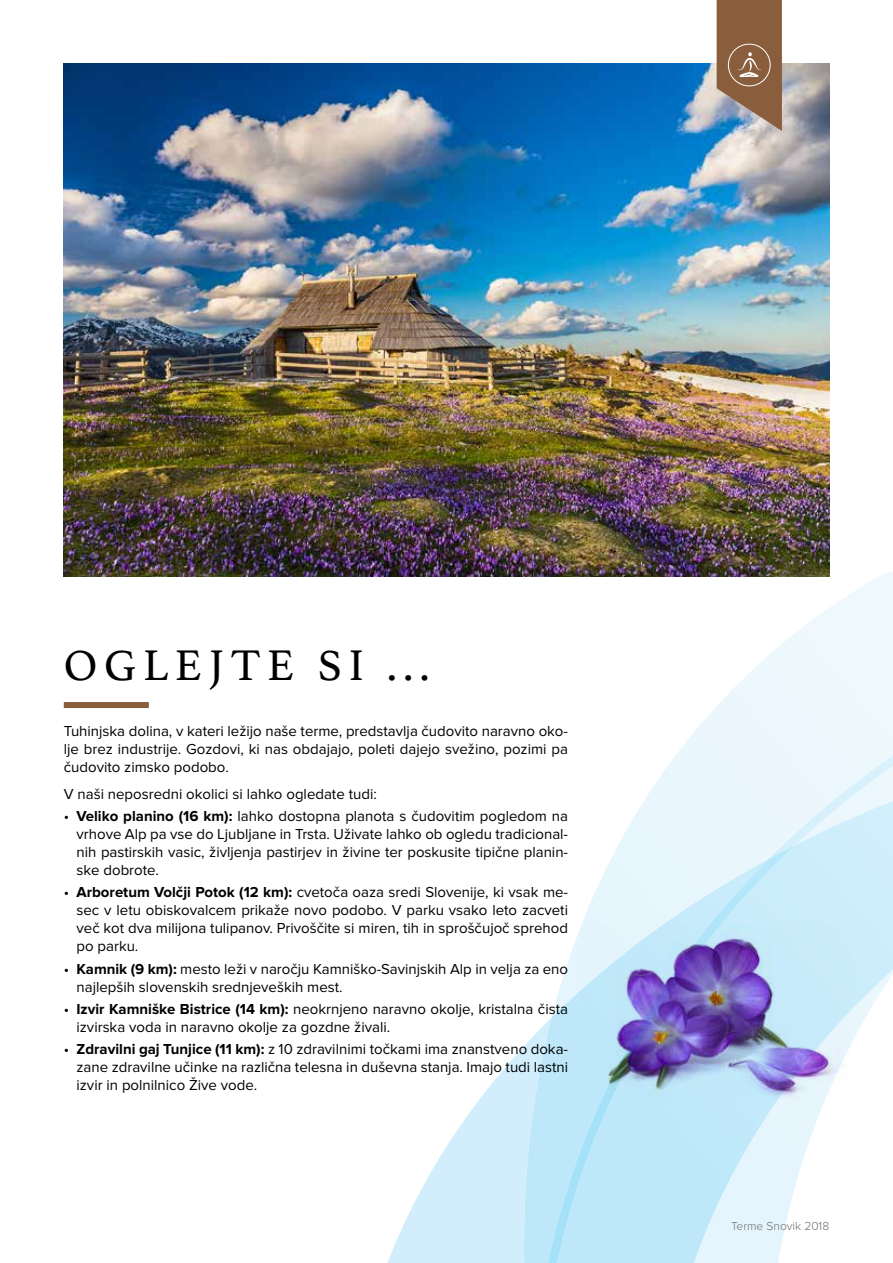
<style>
.page{position:relative;width:893px;height:1263px;background:#fff}
.page>*{position:absolute;margin:0;border:0;box-sizing:border-box;transform-origin:0 0}
.t1{font:45px "Athelas";letter-spacing:.15em;color:#000}
.t2{font:15px/18px "Proxima Nova";color:#000;text-align:justify}
.t3{font:300 12px "Proxima Nova";color:#6d6e71}
.s1{font-weight:700}
</style>
<div class="page">
<svg style="left:552px;top:530px;width:341px;height:188px"></svg>
<svg style="left:387px;top:1054px;width:130px;height:209px;fill:#d2eefc"></svg>
<svg style="left:517px;top:1037px;width:16px;height:226px;background:#ceedfb"></svg>
<svg style="left:618px;top:718px;width:275px;height:464px"></svg>
<svg style="left:768px;top:628px;width:125px;height:231px;background:#e8f6fc"></svg>
<svg style="left:533px;top:845px;width:263px;height:418px;background:#d2effb"></svg>
<img style="left:64px;top:64px;width:765px;height:512px">
<div style="left:64px;top:702px;width:85px;height:6px;background:#8a5e3c"></div>
<svg style="left:717px;top:0;width:65px;height:131px;background:#8e6f58"></svg>
<img style="left:582px;top:925px;width:269px;height:176px">
<h1 class="t1" style="left:64px;top:629px;width:367px">OGLEJTE SI ...</h1>
<p class="t2" style="left:64px;top:723px;width:506px">Tuhinjska dolina, v kateri ležijo naše terme, predstavlja čudovito naravno oko&shy;lje brez industrije. Gozdovi, ki nas obdajajo, poleti dajejo svežino, pozimi pa čudovito zimsko podobo.</p>
<p class="t2" style="left:64px;top:785px;width:315px">V naši neposredni okolici si lahko ogledate tudi:</p>
<p class="t2" style="left:77px;top:807px;width:493px;text-indent:-13px">• <span class="s1">Veliko planino (16 km):</span> lahko dostopna planota s čudovitim pogledom na vrhove Alp pa vse do Ljubljane in Trsta. Uživate lahko ob ogledu tradicional&shy;nih pastirskih vasic, življenja pastirjev in živine ter poskusite tipične planin&shy;ske dobrote.</p>
<p class="t2" style="left:77px;top:884px;width:493px;text-indent:-13px">• <span class="s1">Arboretum Volčji Potok (12 km):</span> cvetoča oaza sredi Slovenije, ki vsak me&shy;sec v letu obiskovalcem prikaže novo podobo. V parku vsako leto zacveti več kot dva milijona tulipanov. Privoščite si miren, tih in sproščujoč sprehod po parku.</p>
<p class="t2" style="left:77px;top:960px;width:493px;text-indent:-13px">• <span class="s1">Kamnik (9 km):</span> mesto leži v naročju Kamniško-Savinjskih Alp in velja za eno najlepših slovenskih srednjeveških mest.</p>
<p class="t2" style="left:77px;top:1000px;width:493px;text-indent:-13px">• <span class="s1">Izvir Kamniške Bistrice (14 km):</span> neokrnjeno naravno okolje, kristalna čista izvirska voda in naravno okolje za gozdne živali.</p>
<p class="t2" style="left:77px;top:1040px;width:493px;text-indent:-13px">• <span class="s1">Zdravilni gaj Tunjice (11 km):</span> z 10 zdravilnimi točkami ima znanstveno doka&shy;zane zdravilne učinke na različna telesna in duševna stanja. Imajo tudi lastni izvir in polnilnico Žive vode.</p>
<p class="t3" style="left:731px;top:1219px;width:99px">Terme Snovik 2018</p>
</div>
